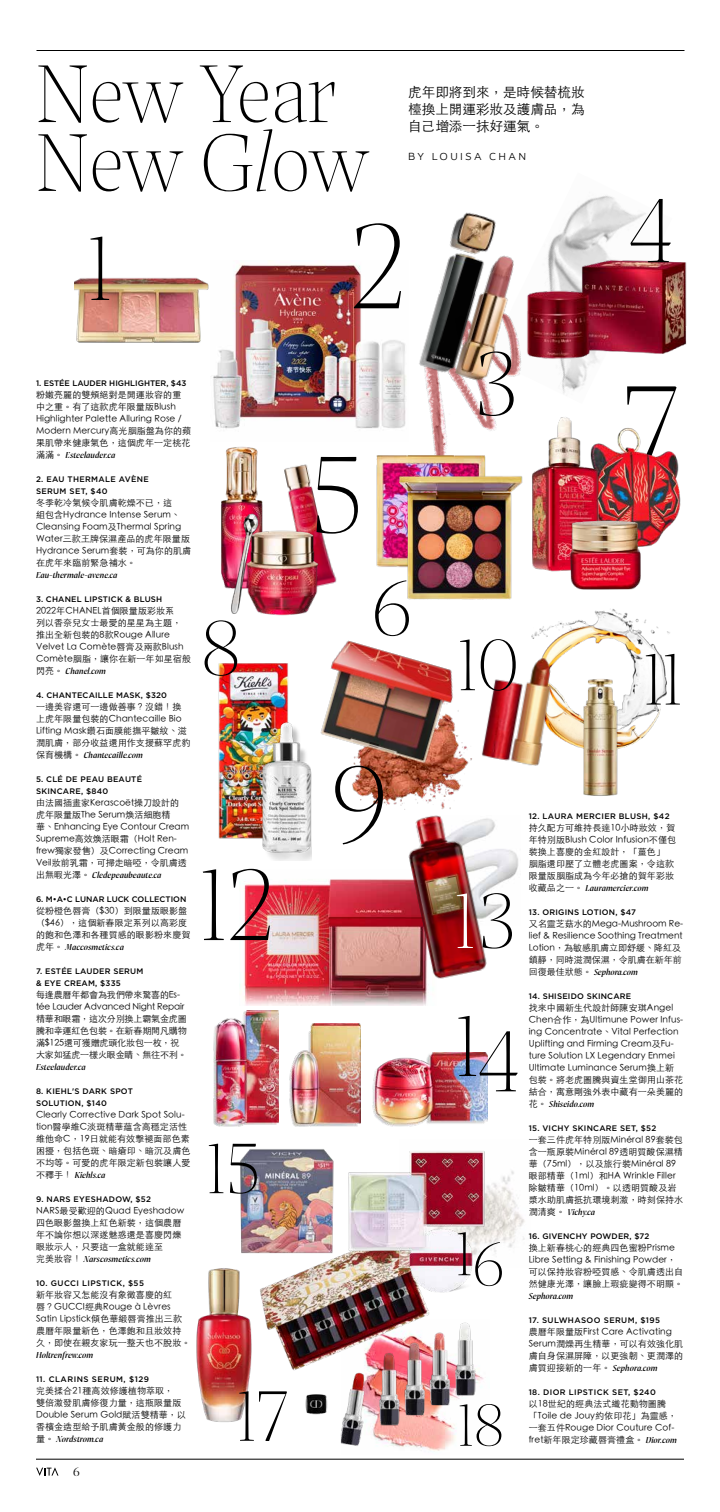
<style>
.page{position:relative;width:720px;height:1512px;background:#fff}
.page>*{position:absolute;margin:0;border:0;box-sizing:border-box;transform-origin:0 0}
.t1{font:300 134px "Prospectus L";color:#000}
.t2{font:300 129.6px "Prospectus L";color:#000}
.t3{font:300 118.8px "Prospectus L";color:#000}
.t4{font:300 116.8px "Prospectus L";color:#000}
.t5{font:300 108.6px "Prospectus L";color:#000}
.t6{font:300 97.3px "Prospectus L";color:#000}
.t7{font:300 92.3px "Prospectus L";color:#000}
.t8{font:300 86.4px/68.8px "Prospectus L";letter-spacing:-.005em;color:#000}
.t9{font:300 83.7px "Prospectus L";color:#000}
.t10{font:300 83.7px "Prospectus L";color:#fff}
.t11{font:300 77.9px "Prospectus L";color:#000}
.t12{font:300 76px "Prospectus L";color:#000}
.t13{font:300 66.1px "Prospectus L";color:#000}
.t14{font:300 63.7px "Prospectus L";color:#000}
.t15{font:300 13.6px/17.2px "ST Heiti TC";color:#000;text-align:justify}
.t16{font:13px "Prospectus L";color:#000}
.t17{font:10px "Grover";letter-spacing:.24em;color:#000}
.t18{font:300 9px/12px "ST Heiti TC";letter-spacing:.01em;color:#000}
.t19{font:9px "Prospectus L S Bd It";letter-spacing:.01em;color:#000}
.t20{font:300 9px/12px "ST Heiti TC";letter-spacing:-.015em;color:#000}
.t21{font:500 8px/12px "Gotham";letter-spacing:.03em;color:#000}
.t22{font:500 8px "Gotham";letter-spacing:.05em;color:#000}
.t23{font:500 8px "Gotham";color:#000}
.t24{font:500 8px "Gotham";letter-spacing:.06em;color:#000}
.s1{font-style:italic}
.s2{font-family:"ST Heiti TC";font-weight:300}
.s3{color:#000}
.s4{font-family:"Prospectus L S Bd It";font-weight:400}
</style>
<div class="page">
<hr style="left:36px;top:1459px;width:648px;height:1px;background:#000">
<hr style="left:36px;top:50px;width:648px;height:1px;background:#000">
<svg style="left:36px;top:1467px;width:22px;height:9px"></svg>
<img style="left:242px;top:1253px;width:242px;height:198px">
<img style="left:603px;top:428px;width:78px;height:119px">
<img style="left:498px;top:849px;width:21px;height:60px">
<img style="left:495px;top:1171px;width:30px;height:83px">
<img style="left:213px;top:1011px;width:66px;height:116px">
<img style="left:531px;top:609px;width:139px;height:139px">
<img style="left:352px;top:770px;width:111px;height:35px">
<img style="left:553px;top:195px;width:93px;height:193px">
<img style="left:427px;top:372px;width:150px;height:79px">
<img style="left:213px;top:260px;width:193px;height:169px">
<img style="left:419px;top:212px;width:117px;height:178px">
<img style="left:520px;top:239px;width:167px;height:133px">
<img style="left:284px;top:464px;width:53px;height:122px">
<img style="left:221px;top:446px;width:42px;height:143px">
<img style="left:525px;top:399px;width:78px;height:173px">
<img style="left:74px;top:277px;width:135px;height:66px">
<img style="left:339px;top:1151px;width:156px;height:148px">
<img style="left:461px;top:646px;width:105px;height:134px">
<img style="left:218px;top:663px;width:70px;height:176px">
<img style="left:256px;top:718px;width:56px;height:142px">
<img style="left:243px;top:879px;width:184px;height:126px">
<img style="left:309px;top:640px;width:160px;height:130px">
<img style="left:392px;top:805px;width:106px;height:185px">
<img style="left:372px;top:1053px;width:116px;height:74px">
<img style="left:231px;top:512px;width:90px;height:104px">
<img style="left:569px;top:519px;width:72px;height:71px">
<img style="left:579px;top:670px;width:43px;height:126px">
<img style="left:290px;top:1024px;width:71px;height:103px">
<img style="left:240px;top:1149px;width:94px;height:104px">
<img style="left:196px;top:1265px;width:64px;height:161px">
<img style="left:376px;top:451px;width:110px;height:116px">
<img style="left:394px;top:473px;width:132px;height:127px">
<h3 class="t8" style="left:36px;top:59px;width:334px">New Year<br>New G<span class="s1">l</span>ow</h3>
<h3 class="t15" style="left:408px;top:82px;width:178px">虎年即將到來，是時候替梳妝檯換上開運彩妝及護膚品，為自己增添一抹好運氣。</h3>
<p class="t17" style="left:408px;top:152px;width:119px">BY LOUISA CHAN</p>
<h3 class="t6" style="left:88px;top:199px;width:25px">1</h3>
<h2 class="t2" style="left:350px;top:173px;width:59px">2</h2>
<h3 class="t6" style="left:630px;top:161px;width:44px">4</h3>
<p class="t23" style="left:36px;top:378px;width:152px">1. ESTÉE LAUDER HIGHLIGHTER, $43</p>
<p class="t18" style="left:36px;top:388px;width:157px">粉嫩亮麗的雙頰絕對是開運妝容的重中之重。有了這款虎年限量版Blush<br>Highlighter Palette Alluring Rose /<br>Modern Mercury高光胭脂盤為你的蘋果肌帶來健康氣色，這個虎年一定桃花</p>
<p class="t19" style="left:36px;top:448px;width:81px"><span class="s2">滿滿。</span> Esteelauder.ca</p>
<p class="t21" style="left:36px;top:473px;width:114px">2. EAU THERMALE AVÈNE<br>SERUM SET, $40</p>
<p class="t18" style="left:36px;top:496px;width:157px">冬季乾冷氣候令肌膚乾燥不已，這<br>組包含Hydrance Intense Serum、<br>Cleansing Foam及Thermal Spring<br>Water三款王牌保濕產品的虎年限量版<br>Hydrance Serum套裝，可為你的肌膚在虎年來臨前緊急補水。</p>
<p class="t19" style="left:36px;top:568px;width:83px">Eau-thermale-avene.ca</p>
<p class="t21" style="left:36px;top:593px;width:128px">3. CHANEL LIPSTICK &amp; BLUSH</p>
<p class="t18" style="left:36px;top:604px;width:157px">2022年CHANEL首個限量版彩妝系<br>列以香奈兒女士最愛的星星為主題，推出全新包裝的8款Rouge Allure<br>Velvet La Comète唇膏及兩款Blush<br>Comète胭脂，讓你在新一年如星宿般</p>
<p class="t19" style="left:36px;top:664px;width:71px"><span class="s2">閃亮。</span> Chanel.com</p>
<p class="t21" style="left:36px;top:689px;width:133px">4. CHANTECAILLE MASK, $320</p>
<p class="t18" style="left:36px;top:700px;width:156px">一邊美容還可一邊做善事？沒錯！換上虎年限量包裝的Chantecaille Bio<br>Lifting Mask鑽石面膜能撫平皺紋、滋潤肌膚，部分收益還用作支援蘇罕虎豹</p>
<p class="t19" style="left:36px;top:748px;width:109px"><span class="s2">保育機構。</span> Chantecaille.com</p>
<p class="t21" style="left:36px;top:773px;width:108px">5. CLÉ DE PEAU BEAUTÉ<br>SKINCARE, $840</p>
<p class="t18" style="left:36px;top:796px;width:155px">由法國插畫家Kerascoët操刀設計的虎年限量版The Serum煥活細胞精<br>華、Enhancing Eye Contour Cream<br>Supreme高效煥活眼霜（Holt Ren&shy;frew獨家發售）及Correcting Cream<br>Veil妝前乳霜，可掃走暗啞，令肌膚透</p>
<p class="t19" style="left:36px;top:868px;width:127px"><span class="s2">出無暇光澤。</span> Cledepeaubeaute.ca</p>
<p class="t23" style="left:36px;top:894px;width:152px">6. M•A•C LUNAR LUCK COLLECTION</p>
<p class="t18" style="left:36px;top:904px;width:156px">從粉橙色唇膏（$30）到限量版眼影盤（$46），這個新春限定系列以高彩度的飽和色澤和各種質感的眼影粉來慶賀</p>
<p class="t19" style="left:36px;top:940px;width:89px"><span class="s2">虎年。</span> Maccosmetics.ca</p>
<p class="t21" style="left:36px;top:965px;width:109px">7. ESTÉE LAUDER SERUM &amp; EYE CREAM, $335</p>
<p class="t20" style="left:36px;top:988px;width:152px">每逢農曆年都會為我們帶來驚喜的Es&shy;tée Lauder Advanced Night Repair精華和眼霜，這次分別換上霸氣金虎圖騰和幸運紅色包裝。在新春期間凡購物滿$125還可獲贈虎頭化妝包一枚，祝大家如猛虎一樣火眼金睛、無往不利。</p>
<p class="t19" style="left:36px;top:1060px;width:51px">Esteelauder.ca</p>
<p class="t21" style="left:36px;top:1085px;width:98px">8. KIEHL'S DARK SPOT<br>SOLUTION, $140</p>
<p class="t18" style="left:36px;top:1108px;width:156px">Clearly Corrective Dark Spot Solu&shy;tion醫學維C淡斑精華蘊含高穩定活性維他命C，19日就能有效擊褪面部色素困擾，包括色斑、暗瘡印、暗沉及膚色不均等。可愛的虎年限定新包裝讓人愛</p>
<p class="t19" style="left:36px;top:1168px;width:71px"><span class="s2">不釋手！</span> Kiehls.ca</p>
<p class="t21" style="left:36px;top:1193px;width:117px">9. NARS EYESHADOW, $52</p>
<p class="t18" style="left:36px;top:1204px;width:150px">NARS最受歡迎的Quad Eyeshadow四色眼影盤換上紅色新裝，這個農曆年不論你想以深遂魅惑還是喜慶閃爍眼妝示人，只要這一盒就能達至</p>
<p class="t19" style="left:36px;top:1252px;width:116px"><span class="s2">完美妝容！</span> Narscosmetics.com</p>
<p class="t22" style="left:36px;top:1278px;width:109px">10. GUCCI LIPSTICK, $55</p>
<p class="t18" style="left:36px;top:1288px;width:156px">新年妝容又怎能沒有象徵喜慶的紅<br>唇？GUCCI經典Rouge à Lèvres<br>Satin Lipstick傾色華緞唇膏推出三款農曆年限量新色，色澤飽和且妝效持久，即使在親友家玩一整天也不脫妝。</p>
<p class="t19" style="left:36px;top:1348px;width:59px">Holtrenfrew.com</p>
<p class="t24" style="left:36px;top:1374px;width:115px">11. CLARINS SERUM, $129</p>
<p class="t18" style="left:36px;top:1384px;width:152px">完美揉合21種高效修護植物萃取，<br>雙倍激發肌膚修復力量，這瓶限量版<br>Double Serum Gold賦活雙精華，以香檳金造型給予肌膚黃金般的修護力</p>
<p class="t19" style="left:36px;top:1432px;width:69px"><span class="s2">量。</span> Nordstrom.ca</p>
<h3 class="t16" style="left:73px;top:1462px;width:8px">6</h3>
<h3 class="t9" style="left:201px;top:588px;width:42px">8</h3>
<h3 class="t5" style="left:200px;top:827px;width:76px">12</h3>
<h3 class="t12" style="left:207px;top:1114px;width:56px">15</h3>
<h3 class="t12" style="left:237px;top:1362px;width:54px">17</h3>
<h3 class="t4" style="left:310px;top:411px;width:56px">5</h3>
<h3 class="t9" style="left:372px;top:548px;width:42px">6</h3>
<h3 class="t3" style="left:330px;top:720px;width:59px">9</h3>
<h3 class="t6" style="left:475px;top:314px;width:45px">3</h3>
<h1 class="t1" style="left:622px;top:334px;width:61px">7</h1>
<h3 class="t11" style="left:458px;top:609px;width:62px">10</h3>
<h3 class="t11" style="left:644px;top:623px;width:40px">11</h3>
<h3 class="t10" style="left:455px;top:861px;width:63px">1<span class="s3">3</span></h3>
<h3 class="t7" style="left:456px;top:987px;width:65px">14</h3>
<h3 class="t13" style="left:456px;top:1211px;width:50px">16</h3>
<h3 class="t14" style="left:458px;top:1379px;width:48px">18</h3>
<p class="t21" style="left:529px;top:810px;width:142px">12. LAURA MERCIER BLUSH, $42</p>
<p class="t18" style="left:529px;top:821px;width:149px">持久配方可維持長達10小時妝效，賀年特別版Blush Color Infusion不僅包裝換上喜慶的金紅設計，「薑色」胭脂還印壓了立體老虎圖案，令這款限量版胭脂成為今年必搶的賀年彩妝</p>
<p class="t19" style="left:529px;top:881px;width:121px"><span class="s2">收藏品之一。</span> Lauramercier.com</p>
<p class="t21" style="left:529px;top:906px;width:109px">13. ORIGINS LOTION, $47</p>
<p class="t18" style="left:529px;top:917px;width:156px">又名靈芝菇水的Mega-Mushroom Re&shy;lief &amp; Resilience Soothing Treatment<br>Lotion，為敏感肌膚立即舒緩、降紅及鎮靜，同時滋潤保濕，令肌膚在新年前</p>
<p class="t19" style="left:529px;top:965px;width:110px"><span class="s2">回復最佳狀態。</span> Sephora.com</p>
<p class="t21" style="left:529px;top:990px;width:104px">14. SHISEIDO SKINCARE</p>
<p class="t18" style="left:529px;top:1001px;width:156px">找來中國新生代設計師陳安琪Angel<br>Chen合作，為Ultimune Power Infus&shy;ing Concentrate、Vital Perfection<br>Uplifting and Firming Cream及Fu&shy;ture Solution LX Legendary Enmei<br>Ultimate Luminance Serum換上新包裝。將老虎圖騰與資生堂御用山茶花結合，寓意剛強外表中藏有一朵美麗的</p>
<p class="t19" style="left:529px;top:1097px;width:67px"><span class="s2">花。</span> Shiseido.com</p>
<p class="t21" style="left:529px;top:1122px;width:129px">15. VICHY SKINCARE SET, $52</p>
<p class="t18" style="left:529px;top:1133px;width:156px">一套三件虎年特別版Minéral 89套裝包含一瓶原裝Minéral 89透明質酸保濕精華（75ml），以及旅行裝Minéral 89眼部精華（1ml）和HA Wrinkle Filler除皺精華（10ml）。以透明質酸及岩漿水助肌膚抵抗環境刺激，時刻保持水</p>
<p class="t19" style="left:529px;top:1205px;width:68px"><span class="s2">潤清爽。</span> Vichy.ca</p>
<p class="t21" style="left:529px;top:1230px;width:122px">16. GIVENCHY POWDER, $72</p>
<p class="t18" style="left:529px;top:1241px;width:156px">換上新春桃心的經典四色蜜粉Prisme<br>Libre Setting &amp; Finishing Powder，可以保持妝容粉啞質感、令肌膚透出自然健康光澤，讓臉上瑕疵變得不明顯。</p>
<p class="t19" style="left:529px;top:1289px;width:46px">Sephora.com</p>
<p class="t22" style="left:529px;top:1315px;width:133px">17. SULWHASOO SERUM, $195</p>
<p class="t18" style="left:529px;top:1325px;width:156px">農曆年限量版First Care Activating<br>Serum潤燥再生精華，可以有效強化肌膚自身保濕屏障，以更強韌、更潤澤的</p>
<p class="t19" style="left:529px;top:1361px;width:130px"><span class="s2">膚質迎接新的一年。</span> Sephora.com</p>
<p class="t22" style="left:529px;top:1387px;width:129px">18. DIOR LIPSTICK SET, $240</p>
<p class="t18" style="left:529px;top:1397px;width:150px">以18世紀的經典法式織花動物圖騰「Toile de Jouy約依印花」為靈感，一套五件Rouge Dior Couture Cof&shy;fret新年限定珍藏唇膏禮盒。 <span class="s4">Dior.com</span></p>
</div>
